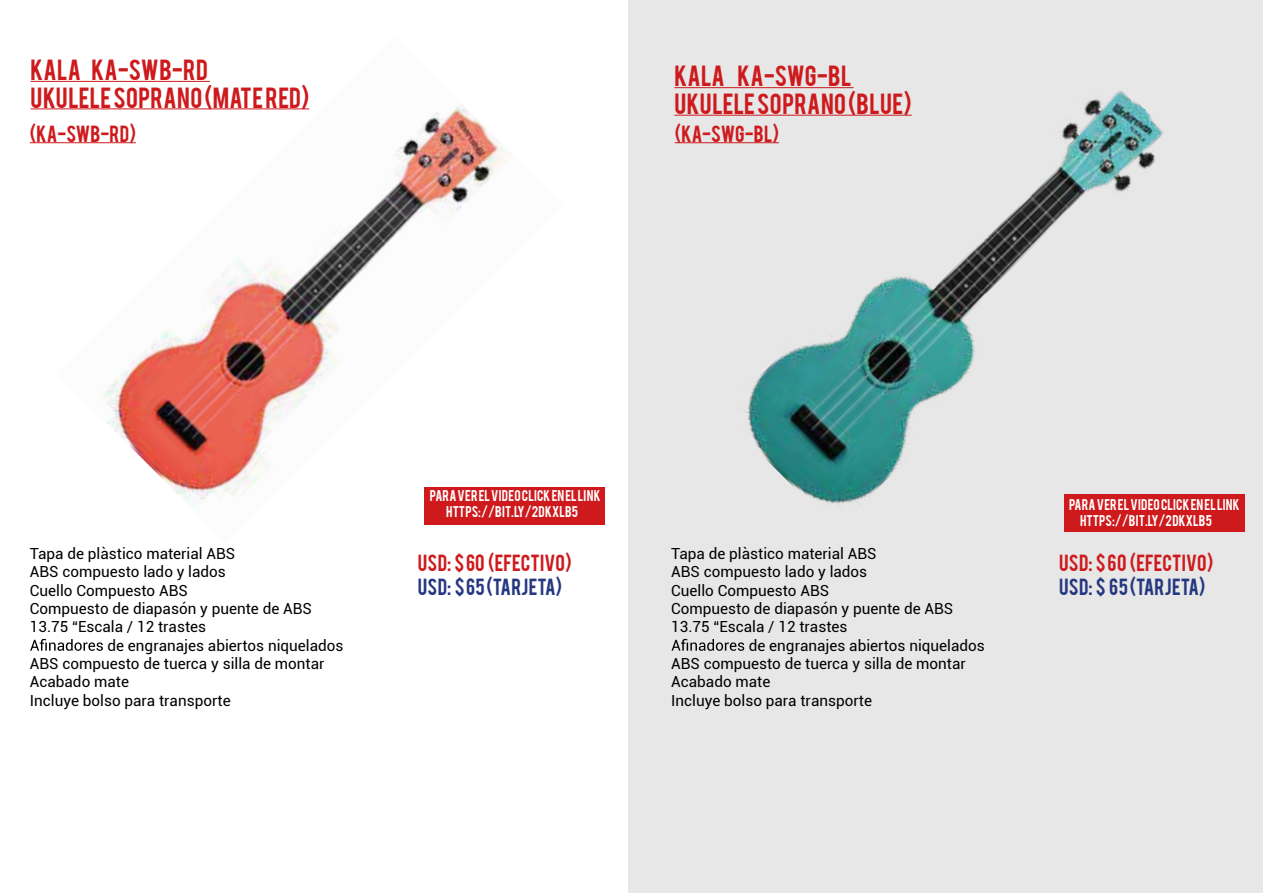
<style>
.page{position:relative;width:1263px;height:893px;background:#fff}
.page>*{position:absolute;margin:0;border:0;box-sizing:border-box;transform-origin:0 0}
.t1{font:22.95px/27.5px "Bebas";letter-spacing:.015em;color:#ce1a1d}
.t2{font:18.3px "Bebas";color:#ce1a1d}
.t3{font:18.3px "Bebas";letter-spacing:.01em;color:#253780}
.t4{font:15.3px "Roboto";color:#000101}
.t5{font:12.3px/16px "Bebas";letter-spacing:.015em;color:#fff;text-align:center}
</style>
<div class="page">
<img style="left:57px;top:80px;width:451px;height:429px">
<svg style="left:30px;top:639px;width:73px;height:12px"></svg>
<hr style="left:30px;top:142px;width:106px;height:1px;background:#ce1a1d">
<hr style="left:31px;top:81px;width:179px;height:1px;background:#ce1a1d">
<hr style="left:31px;top:108px;width:278px;height:1px;background:#ce1a1d">
<div style="left:424px;top:487px;width:181px;height:38px;background:#ce1a1d"></div>
<div style="left:629px;top:0;width:634px;height:893px;background:#e7e7e7"></div>
<img style="left:697px;top:87px;width:466px;height:417px">
<svg style="left:671px;top:639px;width:73px;height:12px"></svg>
<hr style="left:675px;top:142px;width:104px;height:1px;background:#ce1a1d">
<hr style="left:674px;top:87px;width:179px;height:1px;background:#ce1a1d">
<hr style="left:674px;top:115px;width:238px;height:1px;background:#ce1a1d">
<div style="left:1063px;top:494px;width:181px;height:38px;background:#ce1a1d"></div>
<h1 class="t1" style="left:31px;top:55px;width:280px">KALA KA-SWB-RD<br>UKULELE SOPRANO (MATE RED)</h1>
<p class="t2" style="left:30px;top:120px;width:108px">(KA-SWB-RD)</p>
<h1 class="t1" style="left:674px;top:61px;width:239px">KALA KA-SWG-BL<br>UKULELE SOPRANO (BLUE)</h1>
<p class="t2" style="left:675px;top:120px;width:106px">(KA-SWG-BL)</p>
<p class="t4" style="left:30px;top:543px;width:207px">Tapa de plàstico material ABS</p>
<p class="t4" style="left:30px;top:561px;width:198px">ABS compuesto lado y lados</p>
<p class="t4" style="left:30px;top:579px;width:159px">Cuello Compuesto ABS</p>
<p class="t4" style="left:30px;top:598px;width:284px">Compuesto de diapasón y puente de ABS</p>
<p class="t4" style="left:30px;top:616px;width:178px">13.75 “Escala / 12 trastes</p>
<p class="t4" style="left:107px;top:634px;width:238px">de engranajes abiertos niquelados</p>
<p class="t4" style="left:30px;top:653px;width:296px">ABS compuesto de tuerca y silla de montar</p>
<p class="t4" style="left:30px;top:671px;width:101px">Acabado mate</p>
<p class="t4" style="left:30px;top:689px;width:202px">Incluye bolso para transporte</p>
<p class="t5" style="left:430px;top:487px;width:172px">PARA VER EL VIDEO CLICK EN EL LINK<br>HTTPS://BIT.LY/2DKXLB5</p>
<p class="t2" style="left:418px;top:549px;width:155px">USD: $ 60 (EFECTIVO)</p>
<p class="t3" style="left:418px;top:574px;width:146px">USD: $ 65 (TARJETA)</p>
<p class="t4" style="left:671px;top:543px;width:207px">Tapa de plàstico material ABS</p>
<p class="t4" style="left:671px;top:561px;width:198px">ABS compuesto lado y lados</p>
<p class="t4" style="left:671px;top:579px;width:159px">Cuello Compuesto ABS</p>
<p class="t4" style="left:671px;top:598px;width:284px">Compuesto de diapasón y puente de ABS</p>
<p class="t4" style="left:671px;top:616px;width:178px">13.75 “Escala / 12 trastes</p>
<p class="t4" style="left:749px;top:634px;width:238px">de engranajes abiertos niquelados</p>
<p class="t4" style="left:671px;top:653px;width:296px">ABS compuesto de tuerca y silla de montar</p>
<p class="t4" style="left:671px;top:671px;width:101px">Acabado mate</p>
<p class="t4" style="left:671px;top:689px;width:202px">Incluye bolso para transporte</p>
<p class="t5" style="left:1080px;top:495px;width:161px;text-align:left;text-indent:-11px">PARA VER EL VIDEO CLICK EN EL LINK<br>HTTPS://BIT.LY/2DKXLB5</p>
<p class="t2" style="left:1059px;top:549px;width:156px">USD: $ 60 (EFECTIVO)</p>
<p class="t3" style="left:1059px;top:574px;width:148px">USD: $ 65 (TARJETA)</p>
</div>
